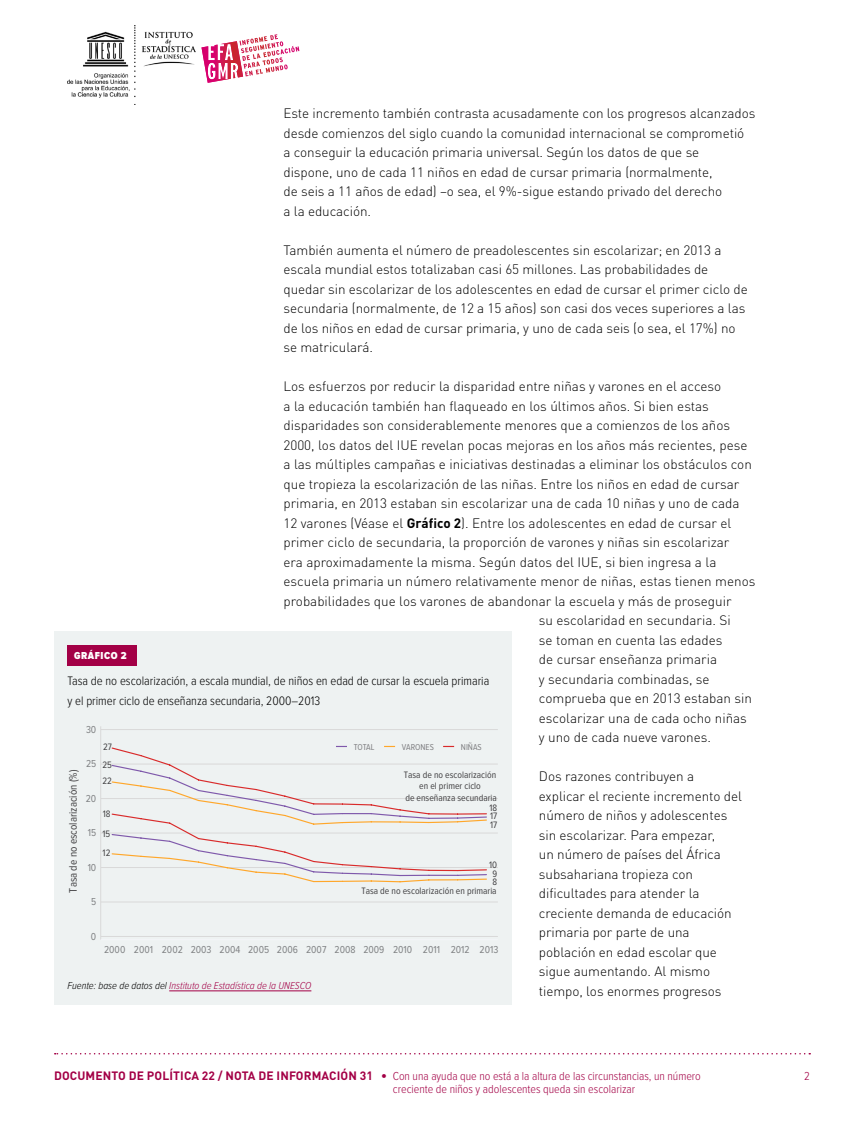
<style>
.page{position:relative;width:864px;height:1134px;background:#fff}
.page>*{position:absolute;margin:0;border:0;box-sizing:border-box;transform-origin:0 0}
.t1{font:300 13.5px/19.5px "DINOT";letter-spacing:-.005em;color:#000}
.t2{font:300 12.75px/19.5px "Proxima Nova Cond";color:#000}
.t3{font:300 12px/13.5px "Proxima Nova Cond";color:#a30046}
.t4{font:11.25px "Proxima Nova Cond";color:#424143}
.t5{font:10.5px "Proxima Nova Cond";color:#808284}
.t6{font:italic 300 10.5px "Proxima Nova Cond";color:#a30046}
.t7{font:900 10.5px "Proxima Nova Cond";letter-spacing:.05em;color:#fff}
.t8{font:9.6px/11.6px "Proxima Nova Cond";color:#424143}
.t9{font:8.85px "Proxima Nova Cond";color:#808083}
.s1{font-weight:700}
.s2{color:#000}
.s3{font-family:"DINOT";font-weight:700}
</style>
<div class="page">
<svg style="left:55px;top:1053px;width:755px;height:1px"></svg>
<img style="left:68px;top:25px;width:127px;height:73px">
<svg style="left:202px;top:34px;width:97px;height:49px"></svg>
<div style="left:54px;top:632px;width:458px;height:373px;background:#eef2f2"></div>
<hr style="left:169px;top:991px;width:142px;height:1px;background:#a30046">
<div style="left:67px;top:645px;width:70px;height:21px;background:#a30046"></div>
<hr style="left:101px;top:729px;width:397px;height:1px;background:#d9d9d9">
<hr style="left:101px;top:764px;width:397px;height:1px;background:#d9d9d9">
<hr style="left:101px;top:798px;width:397px;height:1px;background:#d9d9d9">
<hr style="left:101px;top:833px;width:397px;height:1px;background:#d9d9d9">
<hr style="left:101px;top:867px;width:397px;height:1px;background:#d9d9d9">
<hr style="left:101px;top:902px;width:397px;height:1px;background:#d9d9d9">
<hr style="left:101px;top:936px;width:397px;height:1px;background:#d9d9d9">
<hr style="left:100px;top:726px;width:1px;height:214px;background:#d9d9d9">
<hr style="left:101px;top:940px;width:397px;height:1px;background:#f4f6f9">
<svg style="left:111px;top:746px;width:377px;height:137px"></svg>
<p class="t1" style="left:284px;top:104px;width:473px">Este incremento también contrasta acusadamente con los progresos alcanzados desde comienzos del siglo cuando la comunidad internacional se comprometió<br>a conseguir la educación primaria universal. Según los datos de que se<br>dispone, uno de cada 11 niños en edad de cursar primaria (normalmente,<br>de seis a 11 años de edad) –o sea, el 9%-sigue estando privado del derecho<br>a la educación.</p>
<p class="t1" style="left:284px;top:240px;width:466px">También aumenta el número de preadolescentes sin escolarizar; en 2013 a escala mundial estos totalizaban casi 65 millones. Las probabilidades de quedar sin escolarizar de los adolescentes en edad de cursar el primer ciclo de secundaria (normalmente, de 12 a 15 años) son casi dos veces superiores a las de los niños en edad de cursar primaria, y uno de cada seis (o sea, el 17%) no se matriculará.</p>
<p class="t1" style="left:284px;top:377px;width:439px">Los esfuerzos por reducir la disparidad entre niñas y varones en el acceso</p>
<p class="t1" style="left:284px;top:396px;width:427px">a la educación también han flaqueado en los últimos años. Si bien estas</p>
<p class="t1" style="left:284px;top:416px;width:448px">disparidades son considerablemente menores que a comienzos de los años</p>
<p class="t1" style="left:284px;top:435px;width:466px">2000, los datos del IUE revelan pocas mejoras en los años más recientes, pese</p>
<p class="t1" style="left:284px;top:454px;width:470px">a las múltiples campañas e iniciativas destinadas a eliminar los obstáculos con</p>
<p class="t1" style="left:284px;top:474px;width:457px">que tropieza la escolarización de las niñas. Entre los niños en edad de cursar</p>
<p class="t1" style="left:284px;top:493px;width:458px">primaria, en 2013 estaban sin escolarizar una de cada 10 niñas y uno de cada</p>
<p class="t1" style="left:284px;top:513px;width:449px">12 varones (Véase el <span class="s1">Gráfico 2</span>). Entre los adolescentes en edad de cursar el</p>
<p class="t1" style="left:284px;top:532px;width:447px">primer ciclo de secundaria, la proporción de varones y niñas sin escolarizar</p>
<p class="t1" style="left:284px;top:552px;width:434px">era aproximadamente la misma. Según datos del IUE, si bien ingresa a la</p>
<p class="t1" style="left:284px;top:571px;width:473px">escuela primaria un número relativamente menor de niñas, estas tienen menos</p>
<p class="t1" style="left:284px;top:591px;width:450px">probabilidades que los varones de abandonar la escuela y más de proseguir</p>
<p class="t1" style="left:539px;top:610px;width:193px">su escolaridad en secundaria. Si</p>
<p class="t1" style="left:539px;top:630px;width:185px">se toman en cuenta las edades</p>
<p class="t1" style="left:539px;top:649px;width:180px">de cursar enseñanza primaria</p>
<p class="t1" style="left:539px;top:669px;width:172px">y secundaria combinadas, se</p>
<p class="t1" style="left:539px;top:688px;width:215px">comprueba que en 2013 estaban sin</p>
<p class="t1" style="left:539px;top:708px;width:210px">escolarizar una de cada ocho niñas</p>
<p class="t1" style="left:539px;top:727px;width:174px">y uno de cada nueve varones.</p>
<p class="t1" style="left:539px;top:766px;width:204px">Dos razones contribuyen a explicar el reciente incremento del número de niños y adolescentes sin escolarizar. Para empezar,<br>un número de países del África subsahariana tropieza con dificultades para atender la creciente demanda de educación primaria por parte de una población en edad escolar que sigue aumentando. Al mismo tiempo, los enormes progresos</p>
<p class="t7" style="left:74px;top:650px;width:54px">GRÁFICO 2</p>
<p class="t2" style="left:67px;top:672px;width:423px">Tasa de no escolarización, a escala mundial, de niños en edad de cursar la escuela primaria y el primer ciclo de enseñanza secundaria, 2000–2013</p>
<p class="t5" style="left:86px;top:724px;width:12px">30</p>
<p class="t9" style="left:354px;top:743px;width:22px">TOTAL</p>
<p class="t9" style="left:402px;top:743px;width:34px">VARONES</p>
<p class="t9" style="left:461px;top:743px;width:22px">NIÑAS</p>
<p class="t8" style="left:103px;top:742px;width:10px">27</p>
<p class="t5" style="left:86px;top:759px;width:12px">25</p>
<p class="t8" style="left:102px;top:757px;width:11px;line-height:16.5px">25<br>22</p>
<p class="t4" style="left:68px;top:893px;width:124px;rotate:-90deg">Tasa de no escolarización (%)</p>
<p class="t8" style="left:404px;top:769px;width:95px;text-align:center">Tasa de no escolarización en el primer ciclo<br>de enseñanza secundaria</p>
<p class="t5" style="left:86px;top:793px;width:12px">20</p>
<p class="t8" style="left:489px;top:802px;width:9px">18</p>
<p class="t8" style="left:103px;top:808px;width:9px">18</p>
<p class="t8" style="left:490px;top:812px;width:9px;line-height:8.7px">17<br>17</p>
<p class="t5" style="left:88px;top:828px;width:10px">15</p>
<p class="t8" style="left:103px;top:824px;width:9px;line-height:19.4px">15<br>12</p>
<p class="t8" style="left:489px;top:860px;width:10px">10</p>
<p class="t5" style="left:88px;top:862px;width:10px">10</p>
<p class="t8" style="left:492px;top:870px;width:6px;line-height:8.2px">9<br>8</p>
<p class="t8" style="left:361px;top:885px;width:137px">Tasa de no escolarización en primaria</p>
<p class="t5" style="left:91px;top:897px;width:7px">5</p>
<p class="t5" style="left:91px;top:931px;width:7px">0</p>
<p class="t5" style="left:104px;top:945px;width:396px">2000 2001 2002 2003 2004 2005 2006 2007 2008 2009 2010 2011 2012 2013</p>
<p class="t6" style="left:67px;top:980px;width:245px"><span class="s2">Fuente: base de datos del</span> Instituto de Estadística de la UNESCO</p>
<p class="t3" style="left:393px;top:1070px;width:309px;text-indent:-339px"><span class="s3">DOCUMENTO DE POLÍTICA 22 / NOTA DE INFORMACIÓN 31 •</span> Con una ayuda que no está a la altura de las circunstancias, un número creciente de niños y adolescentes queda sin escolarizar</p>
<p class="t3" style="left:804px;top:1070px;width:7px">2</p>
</div>
